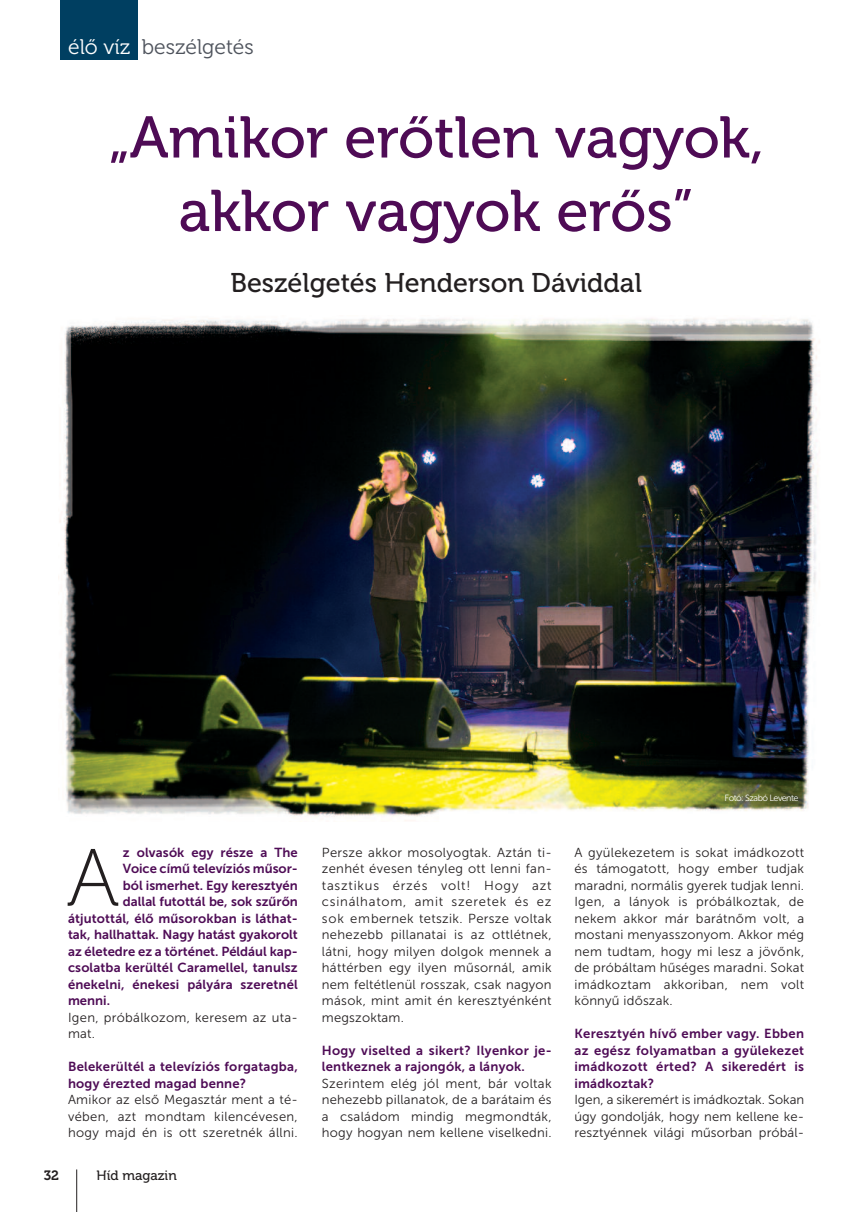
<style>
.page{position:relative;width:851px;height:1212px;background:#fff}
.page>*{position:absolute;margin:0;border:0;box-sizing:border-box;transform-origin:0 0}
.t1{font:81.15px "Museo 100";color:#231f20}
.t2{font:58.5px/73.5px "Museo 500";color:#4e0b55;text-align:center}
.t3{font:27px "Museo 500";color:#231f20}
.t4{font:21.15px "Museo 300";color:#4e535c}
.t5{font:13.5px "Museo 500";color:#231f20}
.t6{font:13.5px "Museo 700";color:#231f20}
.t7{font:13.05px/16.5px "Museo Sans 300";letter-spacing:.02em;color:#231f20;text-align:justify}
.t8{font:13.05px/16.5px "Museo Sans 700";letter-spacing:.01em;color:#4e0b55}
.t9{font:9px "Museo Sans 300";letter-spacing:-.06em;color:#fff}
.s1{color:#fff}
</style>
<div class="page">
<hr style="left:76px;top:1169px;width:1px;height:43px;background:#231f20">
<div style="left:61px;top:0;width:77px;height:60px;background:#003f61"></div>
<img style="left:58px;top:318px;width:762px;height:503px">
<h3 class="t4" style="left:68px;top:39px;width:187px"><span class="s1">élő víz</span> beszélgetés</h3>
<h2 class="t2" style="left:108px;top:106px;width:657px">„Amikor erőtlen vagyok, akkor vagyok erős”</h2>
<h3 class="t3" style="left:230px;top:273px;width:413px">Beszélgetés Henderson Dáviddal</h3>
<p class="t9" style="left:724px;top:793px;width:75px">Fotó: Szabó Levente</p>
<p class="t8" style="left:123px;top:844px;width:176px">z olvasók egy része a The</p>
<p class="t8" style="left:123px;top:861px;width:176px">Voice című televíziós műsor-</p>
<p class="t8" style="left:123px;top:877px;width:176px">ból ismerhet. Egy keresztyén</p>
<p class="t8" style="left:123px;top:894px;width:176px">dallal futottál be, sok szűrőn</p>
<p class="t8" style="left:68px;top:910px;width:231px">átjutottál, élő műsorokban is láthat-</p>
<p class="t8" style="left:68px;top:927px;width:231px">tak, hallhattak. Nagy hatást gyakorolt</p>
<p class="t8" style="left:68px;top:943px;width:231px">az életedre ez a történet. Például kap-</p>
<p class="t8" style="left:68px;top:960px;width:231px">csolatba kerültél Caramellel, tanulsz</p>
<p class="t8" style="left:68px;top:976px;width:231px">énekelni, énekesi pályára szeretnél</p>
<p class="t8" style="left:68px;top:993px;width:43px">menni.</p>
<p class="t7" style="left:68px;top:1009px;width:231px">Igen, próbálkozom, keresem az uta&shy;mat.</p>
<p class="t8" style="left:68px;top:1059px;width:231px">Belekerültél a televíziós forgatagba, hogy érezted magad benne?</p>
<p class="t7" style="left:68px;top:1092px;width:231px">Amikor az első Megasztár ment a té&shy;vében, azt mondtam kilencévesen, hogy majd én is ott szeretnék állni.</p>
<h1 class="t1" style="left:67px;top:849px;width:54px">A</h1>
<p class="t6" style="left:44px;top:1170px;width:17px">32</p>
<p class="t5" style="left:96px;top:1170px;width:82px">Híd magazin</p>
<p class="t7" style="left:322px;top:844px;width:231px">Persze akkor mosolyogtak. Aztán ti&shy;zenhét évesen tényleg ott lenni fan&shy;tasztikus érzés volt! Hogy azt csinálhatom, amit szeretek és ez sok embernek tetszik. Persze voltak nehezebb pillanatai is az ottlétnek, látni, hogy milyen dolgok mennek a háttérben egy ilyen műsornál, amik nem feltétlenül rosszak, csak nagyon mások, mint amit én keresztyénként megszoktam.</p>
<p class="t8" style="left:322px;top:1042px;width:231px">Hogy viselted a sikert? Ilyenkor je&shy;lentkeznek a rajongók, a lányok.</p>
<p class="t7" style="left:322px;top:1075px;width:231px">Szerintem elég jól ment, bár voltak nehezebb pillanatok, de a barátaim és a családom mindig megmondták, hogy hogyan nem kellene viselkedni.</p>
<p class="t7" style="left:574px;top:844px;width:231px">A gyülekezetem is sokat imádkozott és támogatott, hogy ember tudjak maradni, normális gyerek tudjak lenni.<br>Igen, a lányok is próbálkoztak, de nekem akkor már barátnőm volt, a mostani menyasszonyom. Akkor még nem tudtam, hogy mi lesz a jövőnk, de próbáltam hűséges maradni. Sokat imádkoztam akkoriban, nem volt könnyű időszak.</p>
<p class="t8" style="left:574px;top:1026px;width:231px;text-align:justify">Keresztyén hívő ember vagy. Ebben az egész folyamatban a gyülekezet imádkozott érted? A sikeredért is imádkoztak?</p>
<p class="t7" style="left:574px;top:1092px;width:231px">Igen, a sikeremért is imádkoztak. Sokan úgy gondolják, hogy nem kellene ke&shy;resztyénnek világi műsorban próbál-</p>
</div>
